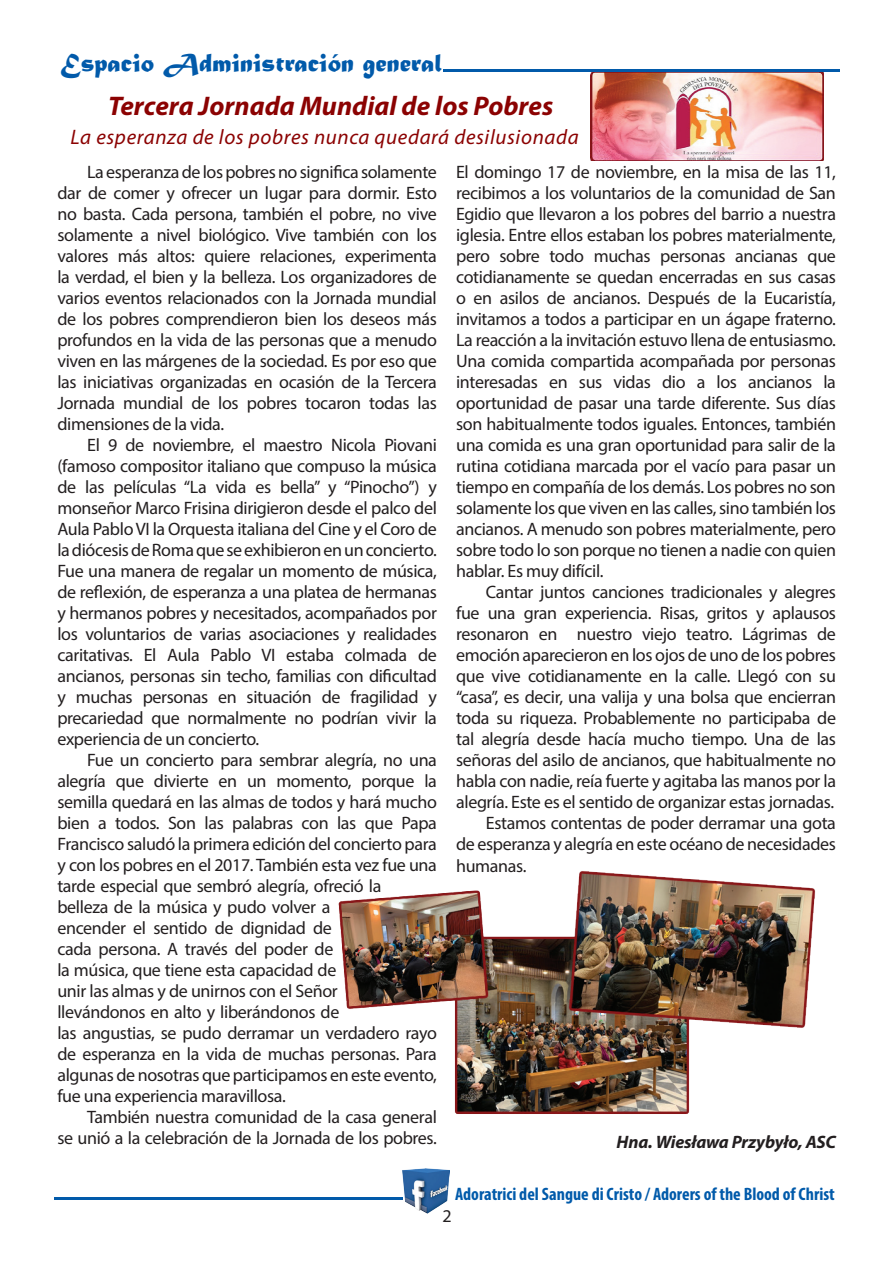
<style>
.page{position:relative;width:893px;height:1263px;background:#fff}
.page>*{position:absolute;margin:0;border:0;box-sizing:border-box;transform-origin:0 0}
.t1{font:italic 700 27px "Myriad Pro";color:#8b0202}
.t2{font:27px "Matura MT Script Capitals";color:#015aaa}
.t3{font:italic 21px "Myriad Pro";letter-spacing:.03em;color:#8b0202}
.t4{font:18px/21px "Myriad Pro";letter-spacing:-.02em;color:#231f20;text-align:justify}
.t5{font:700 condensed 18px "Myriad Pro";color:#015aaa}
.t6{font:italic 700 18px "Myriad Pro";letter-spacing:-.01em;color:#231f20}
</style>
<div class="page">
<svg style="left:54px;top:1197px;width:345px;height:3px"></svg>
<img style="left:399px;top:1168px;width:49px;height:46px">
<img style="left:338px;top:871px;width:478px;height:243px">
<img style="left:443px;top:69px;width:397px;height:92px">
<h1 class="t2" style="left:61px;top:46px;width:383px">Espacio Administración general</h1>
<h1 class="t1" style="left:108px;top:88px;width:447px">Tercera Jornada Mundial de los Pobres</h1>
<p class="t3" style="left:70px;top:124px;width:510px">La esperanza de los pobres nunca quedará desilusionada</p>
<p class="t4" style="left:57px;top:161px;width:381px;text-indent:30px">La esperanza de los pobres no significa solamente dar de comer y ofrecer un lugar para dormir. Esto no basta. Cada persona, también el pobre, no vive solamente a nivel biológico. Vive también con los valores más altos: quiere relaciones, experimenta la verdad, el bien y la belleza. Los organizadores de varios eventos relacionados con la Jornada mundial de los pobres comprendieron bien los deseos más profundos en la vida de las personas que a menudo viven en las márgenes de la sociedad. Es por eso que las iniciativas organizadas en ocasión de la Tercera Jornada mundial de los pobres tocaron todas las dimensiones de la vida.</p>
<p class="t4" style="left:57px;top:434px;width:381px;text-indent:30px">El 9 de noviembre, el maestro Nicola Piovani (famoso compositor italiano que compuso la música de las películas “La vida es bella” y “Pinocho”) y monseñor Marco Frisina dirigieron desde el palco del Aula Pablo VI la Orquesta italiana del Cine y el Coro de la diócesis de Roma que se exhibieron en un concierto.<br>Fue una manera de regalar un momento de música, de reflexión, de esperanza a una platea de hermanas y hermanos pobres y necesitados, acompañados por los voluntarios de varias asociaciones y realidades caritativas. El Aula Pablo VI estaba colmada de ancianos, personas sin techo, familias con dificultad y muchas personas en situación de fragilidad y precariedad que normalmente no podrían vivir la experiencia de un concierto.</p>
<p class="t4" style="left:57px;top:749px;width:381px;text-align:left;text-indent:30px">Fue un concierto para sembrar alegría, no una alegría que divierte en un momento, porque la semilla quedará en las almas de todos y hará mucho bien a todos. Son las palabras con las que Papa Francisco saludó la primera edición del concierto para y con los pobres en el 2017. También esta vez fue una tarde especial que sembró alegría, ofreció la<br>belleza de la música y pudo volver a<br>encender el sentido de dignidad de<br>cada persona. A través del poder de<br>la música, que tiene esta capacidad de<br>unir las almas y de unirnos con el Señor<br>llevándonos en alto y liberándonos de<br>las angustias, se pudo derramar un verdadero rayo de esperanza en la vida de muchas personas. Para algunas de nosotras que participamos en este evento, fue una experiencia maravillosa.</p>
<p class="t4" style="left:57px;top:1106px;width:381px;text-align:right">También nuestra comunidad de la casa general<br>se unió a la celebración de la Jornada de los pobres.</p>
<p class="t4" style="left:456px;top:161px;width:381px">El domingo 17 de noviembre, en la misa de las 11, recibimos a los voluntarios de la comunidad de San Egidio que llevaron a los pobres del barrio a nuestra iglesia. Entre ellos estaban los pobres materialmente, pero sobre todo muchas personas ancianas que cotidianamente se quedan encerradas en sus casas o en asilos de ancianos. Después de la Eucaristía, invitamos a todos a participar en un ágape fraterno.<br>La reacción a la invitación estuvo llena de entusiasmo.<br>Una comida compartida acompañada por personas interesadas en sus vidas dio a los ancianos la oportunidad de pasar una tarde diferente. Sus días son habitualmente todos iguales. Entonces, también una comida es una gran oportunidad para salir de la rutina cotidiana marcada por el vacío para pasar un tiempo en compañía de los demás. Los pobres no son solamente los que viven en las calles, sino también los ancianos. A menudo son pobres materialmente, pero sobre todo lo son porque no tienen a nadie con quien hablar. Es muy difícil.</p>
<p class="t4" style="left:486px;top:581px;width:352px">Cantar juntos canciones tradicionales y alegres</p>
<p class="t4" style="left:456px;top:602px;width:381px">fue una gran experiencia. Risas, gritos y aplausos</p>
<p class="t4" style="left:456px;top:623px;width:381px">resonaron en nuestro viejo teatro. Lágrimas de</p>
<p class="t4" style="left:456px;top:644px;width:381px">emoción aparecieron en los ojos de uno de los pobres</p>
<p class="t4" style="left:456px;top:666px;width:381px">que vive cotidianamente en la calle. Llegó con su</p>
<p class="t4" style="left:456px;top:687px;width:381px">“casa”, es decir, una valija y una bolsa que encierran</p>
<p class="t4" style="left:456px;top:708px;width:381px">toda su riqueza. Probablemente no participaba de</p>
<p class="t4" style="left:456px;top:729px;width:381px">tal alegría desde hacía mucho tiempo. Una de las</p>
<p class="t4" style="left:456px;top:750px;width:381px">señoras del asilo de ancianos, que habitualmente no</p>
<p class="t4" style="left:456px;top:771px;width:381px">habla con nadie, reía fuerte y agitaba las manos por la</p>
<p class="t4" style="left:456px;top:792px;width:379px">alegría. Este es el sentido de organizar estas jornadas.</p>
<p class="t4" style="left:486px;top:813px;width:352px">Estamos contentas de poder derramar una gota</p>
<p class="t4" style="left:456px;top:834px;width:381px">de esperanza y alegría en este océano de necesidades</p>
<p class="t4" style="left:456px;top:855px;width:72px">humanas.</p>
<p class="t6" style="left:617px;top:1130px;width:221px">Hna. Wiesława Przybyło, ASC</p>
<p class="t5" style="left:455px;top:1182px;width:381px">Adoratrici del Sangue di Cristo / Adorers of the Blood of Christ</p>
<p class="t4" style="left:443px;top:1206px;width:11px">2</p>
</div>
